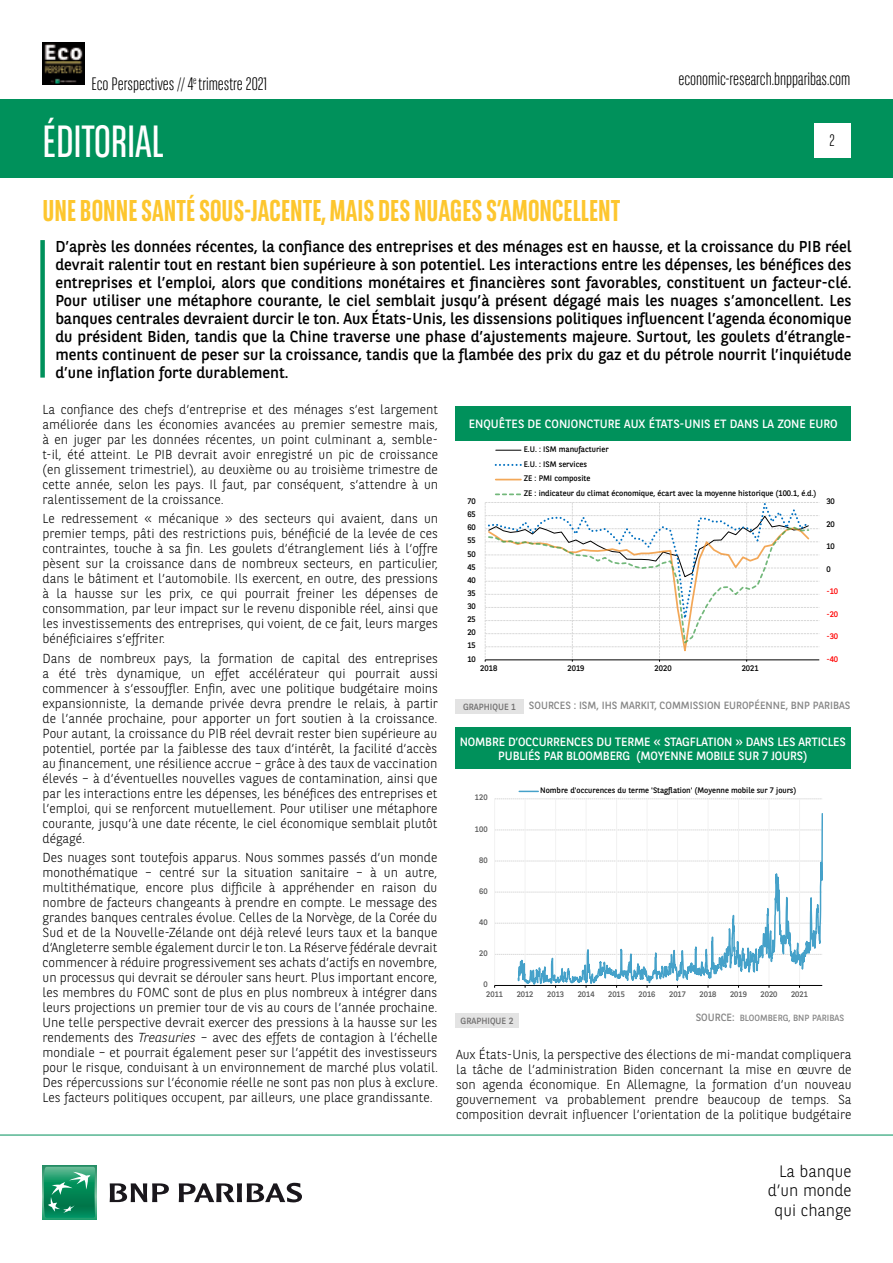
<style>
.page{position:relative;width:893px;height:1263px;background:#fff}
.page>*{position:absolute;margin:0;border:0;box-sizing:border-box;transform-origin:0 0}
.t1{font:45px "BNPP Sans Condensed";color:#fff}
.t2{font:700 30px "BNPP Sans Condensed";color:#fdc62e}
.t3{font:300 18px "BNPP Sans Condensed";color:#000}
.t4{font:300 16.5px/19.8px "BNPP Sans";color:#000;text-align:right}
.t5{font:300 16.5px "BNPP Sans Condensed";color:#000}
.t6{font:15.75px/18px "BNPP Sans";color:#000;text-align:justify}
.t7{font:300 13.05px/15px "BNPP Sans";color:#000;text-align:justify}
.t8{font:12px/14.4px "BNPP Sans";letter-spacing:-.01em;color:#fff;text-align:center}
.t9{font:10.5px "BNPP Sans";color:#878787}
.t10{font:9px "BNPP Sans";color:#878787}
.t11{font:9px "BNPP Sans";color:#706f6f}
.t12{font:8.1px/14.7px "BNPP Sans";letter-spacing:-.005em;color:#000}
.t13{font:8.1px "BNPP Sans";letter-spacing:-.01em;color:#f00}
.t14{font:7.95px "BNPP Sans";color:#000}
.t15{font:7.95px "BNPP Sans";letter-spacing:-.01em;color:#595959}
.s1{font-style:italic}
.s2{font-size:9px;color:#706f6f}
.s3{font-size:10.5px}
</style>
<div class="page">
<img style="left:43px;top:43px;width:42px;height:42px">
<div style="left:1px;top:99px;width:892px;height:78px;background:#00915b"></div>
<svg style="left:43px;top:1166px;width:53px;height:53px"></svg>
<svg style="left:44px;top:1167px;width:51px;height:51px;background:#26996e"></svg>
<svg style="left:110px;top:1183px;width:59px;height:19px"></svg>
<svg style="left:179px;top:1183px;width:123px;height:19px"></svg>
<hr style="left:0;top:1135px;width:893px;height:1px;background:#00915b">
<div style="left:814px;top:123px;width:36px;height:34px;background:#fff"></div>
<div style="left:40px;top:240px;width:5px;height:138px;background:#00915b"></div>
<svg style="left:485px;top:502px;width:334px;height:160px"></svg>
<svg style="left:496px;top:450px;width:25px;height:1px"></svg>
<svg style="left:496px;top:464px;width:25px;height:2px"></svg>
<svg style="left:496px;top:479px;width:25px;height:1px"></svg>
<svg style="left:496px;top:493px;width:25px;height:2px"></svg>
<div style="left:455px;top:406px;width:396px;height:34px;background:#00915b"></div>
<div style="left:455px;top:699px;width:68px;height:14px;background:#e3e3e3"></div>
<div style="left:455px;top:727px;width:395px;height:42px;background:#00915b"></div>
<div style="left:455px;top:1013px;width:64px;height:14px;background:#e3e3e3"></div>
<svg style="left:495px;top:954px;width:22px;height:1px"></svg>
<svg style="left:495px;top:923px;width:22px;height:1px"></svg>
<svg style="left:495px;top:892px;width:22px;height:1px"></svg>
<svg style="left:495px;top:861px;width:22px;height:1px"></svg>
<svg style="left:495px;top:798px;width:327px;height:1px"></svg>
<hr style="left:494px;top:799px;width:1px;height:186px;background:#f2f2f2">
<hr style="left:495px;top:985px;width:327px;height:1px;background:#000">
<svg style="left:517px;top:799px;width:306px;height:187px"></svg>
<svg style="left:519px;top:791px;width:19px;height:1px"></svg>
<h3 class="t3" style="left:91px;top:73px;width:177px">Eco Perspectives // 4<sup>e</sup> trimestre 2021</h3>
<h1 class="t1" style="left:43px;top:113px;width:123px">ÉDITORIAL</h1>
<h2 class="t2" style="left:43px;top:193px;width:579px">UNE BONNE SANTÉ SOUS-JACENTE, MAIS DES NUAGES S’AMONCELLENT</h2>
<h3 class="t3" style="left:678px;top:67px;width:174px">economic-research.bnpparibas.com</h3>
<p class="t5" style="left:829px;top:130px;width:7px">2</p>
<p class="t6" style="left:55px;top:237px;width:798px">D’après les données récentes, la confiance des entreprises et des ménages est en hausse, et la croissance du PIB réel devrait ralentir tout en restant bien supérieure à son potentiel. Les interactions entre les dépenses, les bénéfices des entreprises et l’emploi, alors que conditions monétaires et financières sont favorables, constituent un facteur-clé.<br>Pour utiliser une métaphore courante, le ciel semblait jusqu’à présent dégagé mais les nuages s’amoncellent. Les banques centrales devraient durcir le ton. Aux États-Unis, les dissensions politiques influencent l’agenda économique du président Biden, tandis que la Chine traverse une phase d’ajustements majeure. Surtout, les goulets d’étrangle&shy;ments continuent de peser sur la croissance, tandis que la flambée des prix du gaz et du pétrole nourrit l’inquiétude d’une inflation forte durablement.</p>
<p class="t7" style="left:43px;top:402px;width:397px">La confiance des chefs d’entreprise et des ménages s’est largement améliorée dans les économies avancées au premier semestre mais, à en juger par les données récentes, un point culminant a, semble&shy;t-il, été atteint. Le PIB devrait avoir enregistré un pic de croissance (en glissement trimestriel), au deuxième ou au troisième trimestre de cette année, selon les pays. Il faut, par conséquent, s’attendre à un ralentissement de la croissance.</p>
<p class="t7" style="left:43px;top:511px;width:397px">Le redressement « mécanique » des secteurs qui avaient, dans un premier temps, pâti des restrictions puis, bénéficié de la levée de ces contraintes, touche à sa fin. Les goulets d’étranglement liés à l’offre pèsent sur la croissance dans de nombreux secteurs, en particulier, dans le bâtiment et l’automobile. Ils exercent, en outre, des pressions à la hausse sur les prix, ce qui pourrait freiner les dépenses de consommation, par leur impact sur le revenu disponible réel, ainsi que les investissements des entreprises, qui voient, de ce fait, leurs marges bénéficiaires s’effriter.</p>
<p class="t7" style="left:43px;top:650px;width:397px">Dans de nombreux pays, la formation de capital des entreprises a été très dynamique, un effet accélérateur qui pourrait aussi commencer à s’essouffler. Enfin, avec une politique budgétaire moins expansionniste, la demande privée devra prendre le relais, à partir de l’année prochaine, pour apporter un fort soutien à la croissance.<br>Pour autant, la croissance du PIB réel devrait rester bien supérieure au potentiel, portée par la faiblesse des taux d’intérêt, la facilité d’accès au financement, une résilience accrue – grâce à des taux de vaccination élevés – à d’éventuelles nouvelles vagues de contamination, ainsi que par les interactions entre les dépenses, les bénéfices des entreprises et l’emploi, qui se renforcent mutuellement. Pour utiliser une métaphore courante, jusqu’à une date récente, le ciel économique semblait plutôt dégagé.</p>
<p class="t7" style="left:43px;top:849px;width:397px">Des nuages sont toutefois apparus. Nous sommes passés d’un monde monothématique – centré sur la situation sanitaire – à un autre, multithématique, encore plus difficile à appréhender en raison du nombre de facteurs changeants à prendre en compte. Le message des grandes banques centrales évolue. Celles de la Norvège, de la Corée du Sud et de la Nouvelle-Zélande ont déjà relevé leurs taux et la banque d’Angleterre semble également durcir le ton. La Réserve fédérale devrait commencer à réduire progressivement ses achats d’actifs en novembre, un processus qui devrait se dérouler sans heurt. Plus important encore, les membres du FOMC sont de plus en plus nombreux à intégrer dans leurs projections un premier tour de vis au cours de l’année prochaine.<br>Une telle perspective devrait exercer des pressions à la hausse sur les rendements des <span class="s1">Treasuries</span> – avec des effets de contagion à l’échelle mondiale – et pourrait également peser sur l’appétit des investisseurs pour le risque, conduisant à un environnement de marché plus volatil.<br>Des répercussions sur l’économie réelle ne sont pas non plus à exclure.<br>Les facteurs politiques occupent, par ailleurs, une place grandissante.</p>
<p class="t8" style="left:469px;top:416px;width:370px">ENQUÊTES DE CONJONCTURE AUX ÉTATS-UNIS ET DANS LA ZONE EURO</p>
<p class="t12" style="left:524px;top:441px;width:294px">E.U. : ISM manufacturier<br>E.U. : ISM services<br>ZE : PMI composite<br>ZE : indicateur du climat économique, écart avec la moyenne historique (100.1, é.d.)</p>
<p class="t12" style="left:826px;top:494px;width:10px">30</p>
<p class="t12" style="left:467px;top:494px;width:10px">70</p>
<p class="t12" style="left:467px;top:507px;width:10px">65</p>
<p class="t12" style="left:826px;top:516px;width:10px">20</p>
<p class="t12" style="left:467px;top:520px;width:10px">60</p>
<p class="t12" style="left:467px;top:533px;width:10px">55</p>
<p class="t12" style="left:826px;top:538px;width:10px">10</p>
<p class="t12" style="left:467px;top:546px;width:10px">50</p>
<p class="t12" style="left:467px;top:559px;width:10px">45</p>
<p class="t12" style="left:826px;top:561px;width:6px">0</p>
<p class="t12" style="left:467px;top:572px;width:10px">40</p>
<p class="t13" style="left:826px;top:586px;width:13px">-10</p>
<p class="t12" style="left:467px;top:585px;width:10px">35</p>
<p class="t12" style="left:467px;top:598px;width:10px">30</p>
<p class="t13" style="left:826px;top:608px;width:13px">-20</p>
<p class="t12" style="left:467px;top:612px;width:10px">25</p>
<p class="t12" style="left:467px;top:625px;width:10px">20</p>
<p class="t13" style="left:826px;top:631px;width:13px">-30</p>
<p class="t12" style="left:467px;top:638px;width:10px">15</p>
<p class="t12" style="left:467px;top:651px;width:10px">10</p>
<p class="t13" style="left:826px;top:653px;width:13px">-40</p>
<p class="t12" style="left:480px;top:661px;width:19px">2018</p>
<p class="t12" style="left:567px;top:661px;width:19px">2019</p>
<p class="t12" style="left:655px;top:661px;width:19px">2020</p>
<p class="t12" style="left:742px;top:661px;width:19px">2021</p>
<p class="t9" style="left:463px;top:698px;width:389px"><span class="s2">GRAPHIQUE 1</span> SOURCES : ISM, IHS MARKIT, COMMISSION EUROPÉENNE, BNP PARIBAS</p>
<p class="t8" style="left:460px;top:734px;width:388px">NOMBRE D’OCCURRENCES DU TERME « STAGFLATION » DANS LES ARTICLES<br>PUBLIÉS PAR BLOOMBERG (MOYENNE MOBILE SUR 7 JOURS)</p>
<p class="t14" style="left:540px;top:785px;width:257px">Nombre d'occurences du terme 'Stagflation' (Moyenne mobile sur 7 jours)</p>
<p class="t15" style="left:475px;top:792px;width:14px">120</p>
<p class="t15" style="left:475px;top:823px;width:14px">100</p>
<p class="t15" style="left:479px;top:854px;width:10px">80</p>
<p class="t15" style="left:479px;top:885px;width:10px">60</p>
<p class="t15" style="left:479px;top:917px;width:10px">40</p>
<p class="t15" style="left:479px;top:948px;width:10px">20</p>
<p class="t15" style="left:483px;top:979px;width:6px">0</p>
<p class="t15" style="left:486px;top:988px;width:18px">2011</p>
<p class="t15" style="left:517px;top:988px;width:18px">2012</p>
<p class="t15" style="left:547px;top:988px;width:18px">2013</p>
<p class="t15" style="left:578px;top:988px;width:18px">2014</p>
<p class="t15" style="left:608px;top:988px;width:18px">2015</p>
<p class="t15" style="left:639px;top:988px;width:18px">2016</p>
<p class="t15" style="left:669px;top:988px;width:18px">2017</p>
<p class="t15" style="left:700px;top:988px;width:18px">2018</p>
<p class="t15" style="left:730px;top:988px;width:18px">2019</p>
<p class="t15" style="left:761px;top:988px;width:18px">2020</p>
<p class="t15" style="left:791px;top:988px;width:18px">2021</p>
<p class="t11" style="left:461px;top:1014px;width:54px">GRAPHIQUE 2</p>
<p class="t10" style="left:696px;top:1012px;width:150px"><span class="s3">SOURCE:</span> BLOOMBERG, BNP PARIBAS</p>
<p class="t7" style="left:456px;top:1046px;width:397px">Aux États-Unis, la perspective des élections de mi-mandat compliquera la tâche de l’administration Biden concernant la mise en œuvre de son agenda économique. En Allemagne, la formation d’un nouveau gouvernement va probablement prendre beaucoup de temps. Sa composition devrait influencer l’orientation de la politique budgétaire</p>
<p class="t4" style="left:768px;top:1160px;width:85px">La banque d’un monde qui change</p>
</div>
